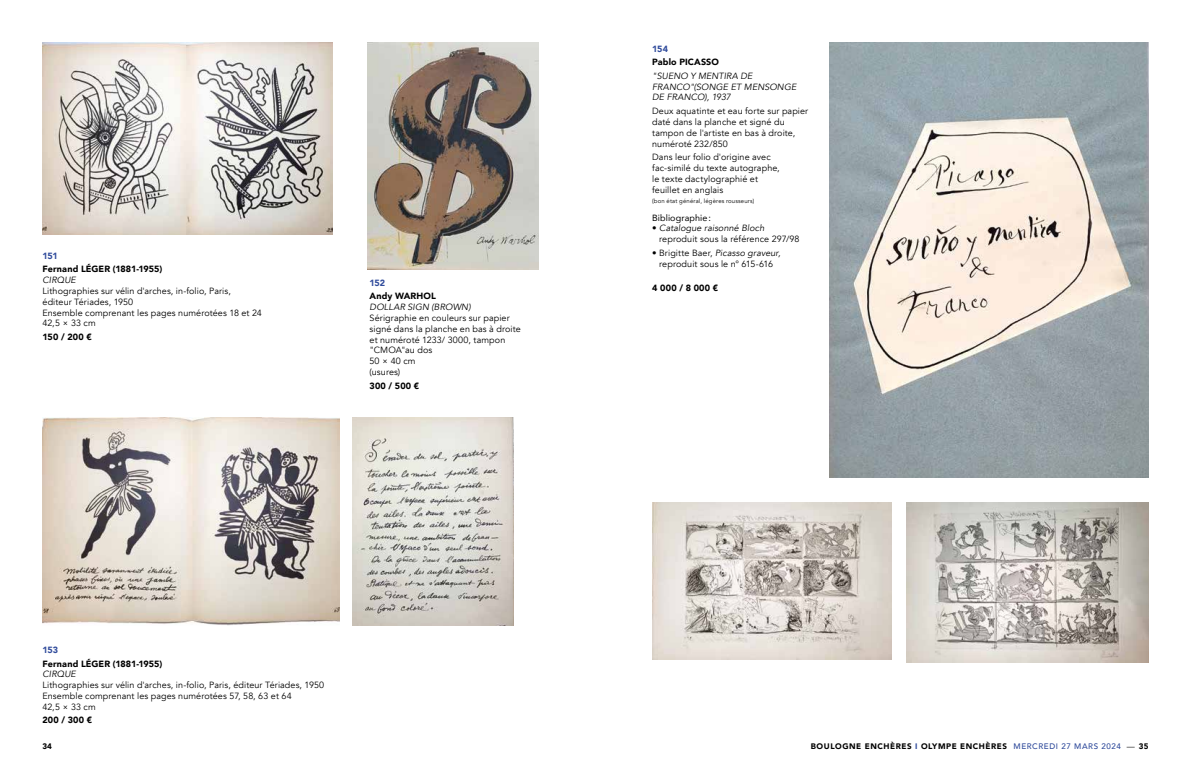
<style>
.page{position:relative;width:1191px;height:766px;background:#fff}
.page>*{position:absolute;margin:0;border:0;box-sizing:border-box;transform-origin:0 0}
.t1{font:9px/10.8px "Avenir";letter-spacing:.01em;color:#000}
.t2{font:900 9px "Avenir";letter-spacing:.01em;color:#000}
.t3{font:italic 9px/10.8px "Avenir";letter-spacing:.005em;color:#000}
.t4{font:9px "Avenir";letter-spacing:.01em;color:#000}
.t5{font:900 9px "Avenir";letter-spacing:-.03em;color:#314c9c}
.t6{font:900 8px "Avenir";letter-spacing:.07em;color:#000}
.t7{font:6px "Avenir";letter-spacing:.03em;color:#000}
.s1{font-style:italic}
.s2{color:#314c9c}
.s3{font-weight:500;color:#314c9c}
.s4{font-weight:300}
</style>
<div class="page">
<img style="left:43px;top:43px;width:290px;height:191px">
<img style="left:368px;top:43px;width:171px;height:226px">
<img style="left:829px;top:43px;width:319px;height:434px">
<img style="left:652px;top:502px;width:239px;height:157px">
<img style="left:906px;top:502px;width:242px;height:160px">
<img style="left:43px;top:417px;width:296px;height:208px">
<img style="left:353px;top:417px;width:160px;height:208px">
<p class="t5" style="left:43px;top:248px;width:17px">151</p>
<p class="t2" style="left:43px;top:261px;width:121px">Fernand LÉGER (1881-1955)</p>
<p class="t3" style="left:43px;top:275px;width:35px">CIRQUE</p>
<p class="t1" style="left:43px;top:285px;width:221px">Lithographies sur vélin d'arches, in-folio, Paris, éditeur Tériades, 1950<br>Ensemble comprenant les pages numérotées 18 et 24<br>42,5 × 33 cm</p>
<p class="t2" style="left:43px;top:329px;width:51px">150 / 200 €</p>
<p class="t5" style="left:369px;top:275px;width:17px">152</p>
<p class="t2" style="left:369px;top:288px;width:68px">Andy WARHOL</p>
<p class="t3" style="left:369px;top:301px;width:103px">DOLLAR SIGN (BROWN)</p>
<p class="t1" style="left:369px;top:312px;width:153px">Sérigraphie en couleurs sur papier signé dans la planche en bas à droite et numéroté 1233/ 3000, tampon "CMOA"au dos<br>50 × 40 cm<br>(usures)</p>
<p class="t2" style="left:369px;top:377px;width:51px">300 / 500 €</p>
<p class="t5" style="left:652px;top:41px;width:17px">154</p>
<p class="t2" style="left:652px;top:54px;width:68px">Pablo PICASSO</p>
<p class="t3" style="left:652px;top:70px;width:146px">"SUENO Y MENTIRA DE<br>FRANCO"(SONGE ET MENSONGE<br>DE FRANCO), 1937</p>
<p class="t1" style="left:652px;top:106px;width:158px">Deux aquatinte et eau forte sur papier daté dans la planche et signé du tampon de l'artiste en bas à droite, numéroté 232/850</p>
<p class="t1" style="left:652px;top:152px;width:129px">Dans leur folio d'origine avec fac-similé du texte autographe, le texte dactylographié et feuillet en anglais</p>
<p class="t7" style="left:652px;top:197px;width:104px">(bon état général, légères rousseurs)</p>
<p class="t4" style="left:652px;top:210px;width:60px">Bibliographie:</p>
<p class="t1" style="left:659px;top:223px;width:142px;text-indent:-7px">• <span class="s1">Catalogue raisonné Bloch </span>reproduit sous la référence 297/98</p>
<p class="t1" style="left:652px;top:247px;width:130px;text-align:center">• Brigitte Baer, <span class="s1">Picasso graveur, </span>reproduit sous le n° 615-616</p>
<p class="t2" style="left:652px;top:280px;width:67px">4 000 / 8 000 €</p>
<p class="t5" style="left:43px;top:642px;width:17px">153</p>
<p class="t2" style="left:43px;top:655px;width:121px">Fernand LÉGER (1881-1955)</p>
<p class="t3" style="left:43px;top:668px;width:35px">CIRQUE</p>
<p class="t1" style="left:43px;top:679px;width:283px">Lithographies sur vélin d'arches, in-folio, Paris, éditeur Tériades, 1950<br>Ensemble comprenant les pages numérotées 57, 58, 63 et 64<br>42,5 × 33 cm</p>
<p class="t2" style="left:43px;top:712px;width:51px">200 / 300 €</p>
<p class="t6" style="left:43px;top:738px;width:11px">34</p>
<p class="t6" style="left:811px;top:738px;width:339px">BOULOGNE ENCHÈRES <span class="s2">I</span> OLYMPE ENCHÈRES <span class="s3">MERCREDI 27 MARS 2024</span> <span class="s4">—</span> 35</p>
</div>
